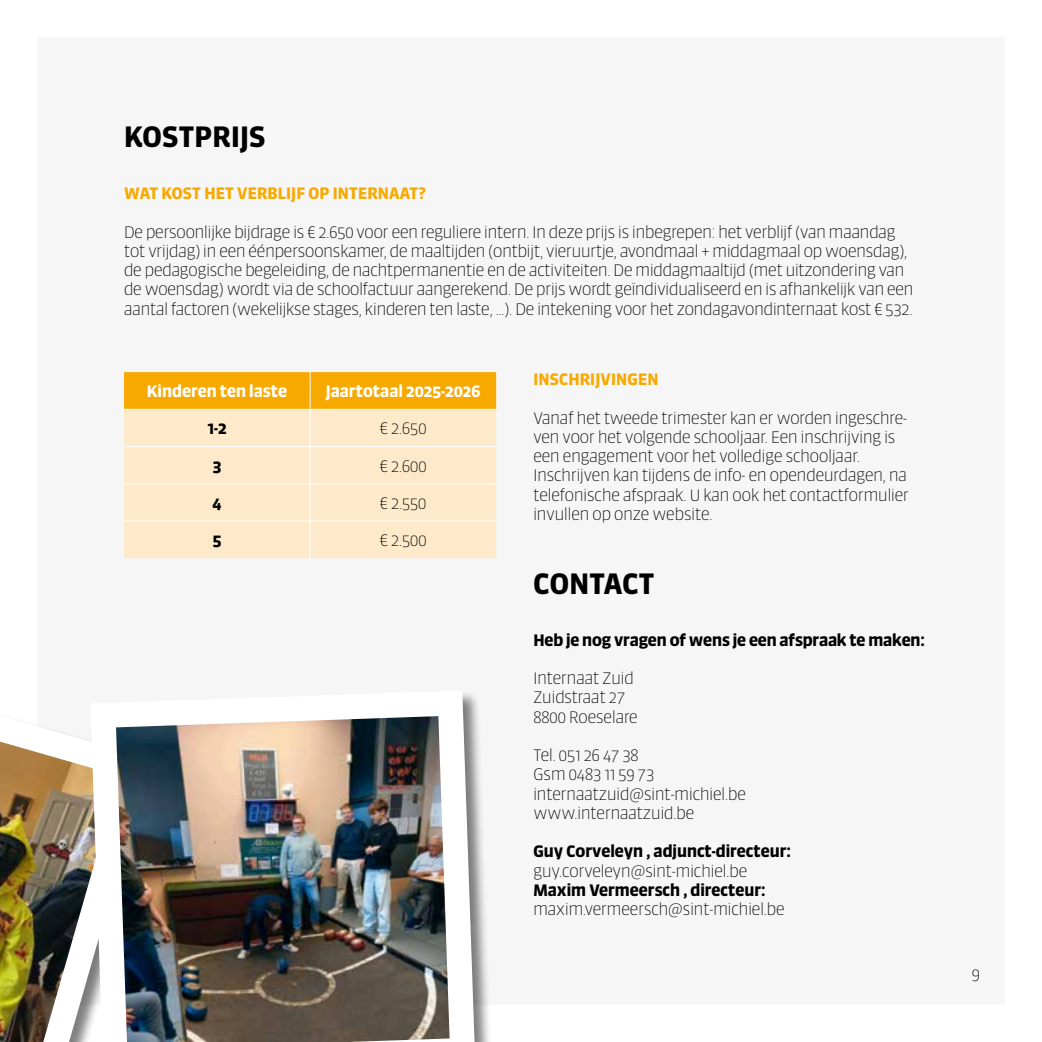
<style>
.page{position:relative;width:1042px;height:1042px;background:#fff}
.page>*{position:absolute;margin:0;border:0;box-sizing:border-box;transform-origin:0 0}
.t1{font:700 28px "Sanuk Big Pro";letter-spacing:.01em;color:#000}
.t2{font:100 15.75px/19.2px "Sanuk Big Pro";letter-spacing:-.005em;color:#000}
.t3{font:700 15.75px "Sanuk Big Pro";color:#000}
.t4{font:700 15.75px "Sanuk Big Pro";letter-spacing:.01em;color:#f7a900}
.t5{font:700 15.75px "Sanuk Big Pro";color:#fff}
</style>
<div class="page">
<div style="left:37px;top:37px;width:968px;height:968px;background:#f6f6f6"></div>
<div style="left:0;top:657px;width:167px;height:385px;background:#f6f6f6"></div>
<img style="left:0;top:741px;width:90px;height:301px">
<div style="left:90px;top:690px;width:405px;height:352px;background:#000;opacity:.5"></div>
<svg style="left:90px;top:690px;width:384px;height:352px;fill:#fff"></svg>
<img style="left:116px;top:716px;width:333px;height:326px">
<div style="left:124px;top:372px;width:372px;height:37px;background:#f7a900"></div>
<div style="left:124px;top:410px;width:372px;height:148px;background:#feeaca"></div>
<hr style="left:310px;top:372px;width:1px;height:37px;background:#fff">
<hr style="left:124px;top:409px;width:186px;height:1px;background:#fff">
<hr style="left:310px;top:409px;width:186px;height:1px;background:#fff">
<hr style="left:310px;top:410px;width:1px;height:36px;background:#fff">
<hr style="left:124px;top:446px;width:186px;height:1px;background:#fff">
<hr style="left:310px;top:446px;width:186px;height:1px;background:#fff">
<hr style="left:310px;top:447px;width:1px;height:36px;background:#fff">
<hr style="left:124px;top:483px;width:186px;height:1px;background:#fff">
<hr style="left:310px;top:483px;width:186px;height:1px;background:#fff">
<hr style="left:310px;top:484px;width:1px;height:37px;background:#fff">
<hr style="left:124px;top:521px;width:186px;height:1px;background:#fff">
<hr style="left:310px;top:521px;width:186px;height:1px;background:#fff">
<hr style="left:310px;top:521px;width:1px;height:37px;background:#fff">
<h1 class="t1" style="left:124px;top:119px;width:143px">KOSTPRIJS</h1>
<p class="t4" style="left:124px;top:183px;width:304px">WAT KOST HET VERBLIJF OP INTERNAAT?</p>
<p class="t2" style="left:124px;top:222px;width:791px">De persoonlijke bijdrage is € 2.650 voor een reguliere intern. In deze prijs is inbegrepen: het verblijf (van maandag tot vrijdag) in een éénpersoonskamer, de maaltijden (ontbijt, vieruurtje, avondmaal + middagmaal op woensdag), de pedagogische begeleiding, de nachtpermanentie en de activiteiten. De middagmaaltijd (met uitzondering van de woensdag) wordt via de schoolfactuur aangerekend. De prijs wordt geïndividualiseerd en is afhankelijk van een aantal factoren (wekelijkse stages, kinderen ten laste, ...). De intekening voor het zondagavondinternaat kost € 532.</p>
<p class="t5" style="left:147px;top:381px;width:142px">Kinderen ten laste</p>
<p class="t5" style="left:326px;top:381px;width:156px">Jaartotaal 2025-2026</p>
<p class="t3" style="left:207px;top:418px;width:21px">1-2</p>
<p class="t2" style="left:380px;top:419px;width:48px">€ 2.650</p>
<p class="t3" style="left:213px;top:456px;width:10px">3</p>
<p class="t2" style="left:380px;top:456px;width:48px">€ 2.600</p>
<p class="t3" style="left:213px;top:493px;width:11px">4</p>
<p class="t2" style="left:380px;top:493px;width:48px">€ 2.550</p>
<p class="t3" style="left:213px;top:530px;width:10px">5</p>
<p class="t2" style="left:380px;top:530px;width:48px">€ 2.500</p>
<p class="t4" style="left:533px;top:369px;width:127px">INSCHRIJVINGEN</p>
<p class="t2" style="left:533px;top:408px;width:377px">Vanaf het tweede trimester kan er worden ingeschre&shy;ven voor het volgende schooljaar. Een inschrijving is een engagement voor het volledige schooljaar.<br>Inschrijven kan tijdens de info- en opendeurdagen, na telefonische afspraak. U kan ook het contactformulier invullen op onze website.</p>
<h1 class="t1" style="left:533px;top:565px;width:122px">CONTACT</h1>
<p class="t3" style="left:533px;top:630px;width:393px">Heb je nog vragen of wens je een afspraak te maken:</p>
<p class="t2" style="left:533px;top:668px;width:106px">Internaat Zuid<br>Zuidstraat 27<br>8800 Roeselare</p>
<p class="t2" style="left:533px;top:745px;width:214px">Tel. 051 26 47 38<br>Gsm 0483 11 59 73 internaatzuid@sint-michiel.be www.internaatzuid.be</p>
<p class="t3" style="left:533px;top:841px;width:259px">Guy Corveleyn , adjunct-directeur:</p>
<p class="t2" style="left:533px;top:861px;width:215px">guy.corveleyn@sint-michiel.be</p>
<p class="t3" style="left:533px;top:880px;width:234px">Maxim Vermeersch , directeur:</p>
<p class="t2" style="left:533px;top:899px;width:253px">maxim.vermeersch@sint-michiel.be</p>
<p class="t2" style="left:972px;top:964px;width:10px">9</p>
</div>
